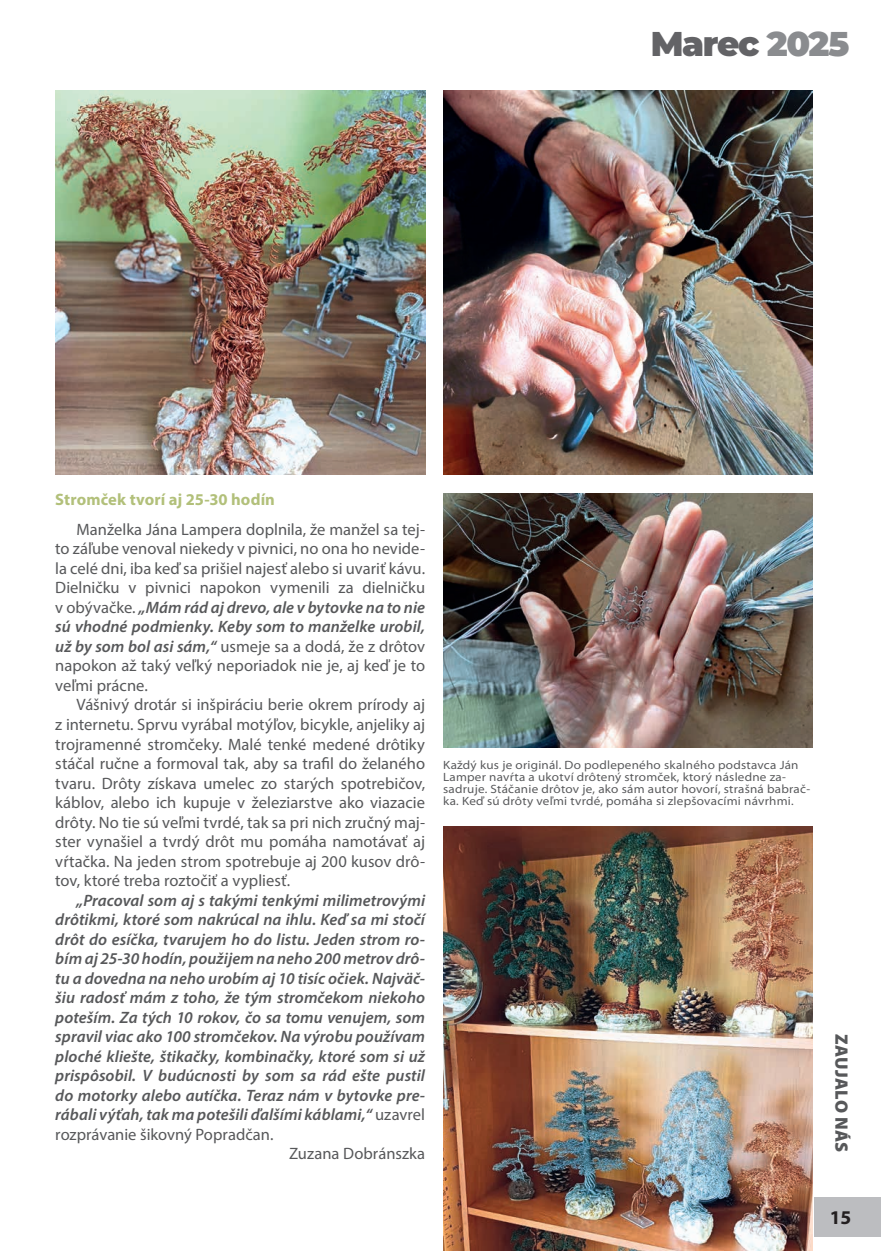
<style>
.page{position:relative;width:881px;height:1251px;background:#fff}
.page>*{position:absolute;margin:0;border:0;box-sizing:border-box;transform-origin:0 0}
.t1{font:900 34.35px "Montserrat";letter-spacing:-.04em;color:#636366}
.t2{font:700 19.5px "Myriad Pro";color:#231f20}
.t3{font:900 18px "Myriad Pro";letter-spacing:.02em;color:#57585a}
.t4{font:16.5px/19.5px "Myriad Pro";color:#57585a;text-align:justify}
.t5{font:italic 600 16.5px "Myriad Pro";letter-spacing:.005em;color:#57585a}
.t6{font:700 16.5px "Myriad Pro";letter-spacing:.005em;color:#b2c07a}
.t7{font:semi-expanded 12px/12px "Myriad Pro";letter-spacing:.02em;color:#57585a}
.s1{color:#8a8c8f}
.s2{font-weight:600;font-style:italic}
.s3{font-weight:400;font-style:normal}
</style>
<div class="page">
<div style="left:787px;top:1196px;width:93px;height:39px;background:#bcbdc0"></div>
<svg style="left:812px;top:1180px;width:1px;height:67px"></svg>
<img style="left:443px;top:493px;width:369px;height:254px">
<img style="left:55px;top:90px;width:370px;height:384px">
<img style="left:443px;top:90px;width:369px;height:384px">
<img style="left:443px;top:826px;width:369px;height:424px">
<h1 class="t1" style="left:650px;top:18px;width:200px">Marec <span class="s1">2025</span></h1>
<p class="t6" style="left:55px;top:488px;width:221px">Stromček tvorí aj 25-30 hodín</p>
<p class="t4" style="left:55px;top:519px;width:371px;text-indent:21px">Manželka Jána Lampera doplnila, že manžel sa tej‑ to záľube venoval niekedy v pivnici, no ona ho nevide‑ la celé dni, iba keď sa prišiel najesť alebo si uvariť kávu.<br>Dielničku v pivnici napokon vymenili za dielničku v obývačke. <span class="s2">„Mám rád aj drevo, ale v bytovke na to nie sú vhodné podmienky. Keby som to manželke urobil, už by som bol asi sám,“</span> usmeje sa a dodá, že z drôtov napokon až taký veľký neporiadok nie je, aj keď je to veľmi prácne.</p>
<p class="t4" style="left:55px;top:694px;width:371px;text-indent:21px">Vášnivý drotár si inšpiráciu berie okrem prírody aj z internetu. Sprvu vyrábal motýľov, bicykle, anjeliky aj trojramenné stromčeky. Malé tenké medené drôtiky stáčal ručne a formoval tak, aby sa trafil do želaného tvaru. Drôty získava umelec zo starých spotrebičov, káblov, alebo ich kupuje v železiarstve ako viazacie drôty. No tie sú veľmi tvrdé, tak sa pri nich zručný maj‑ ster vynašiel a tvrdý drôt mu pomáha namotávať aj vŕtačka. Na jeden strom spotrebuje aj 200 kusov drô‑ tov, ktoré treba roztočiť a vypliesť.</p>
<p class="t5" style="left:77px;top:889px;width:350px">„Pracoval som aj s takými tenkými milimetrovými</p>
<p class="t5" style="left:55px;top:908px;width:371px">drôtikmi, ktoré som nakrúcal na ihlu. Keď sa mi stočí</p>
<p class="t5" style="left:55px;top:928px;width:371px">drôt do esíčka, tvarujem ho do listu. Jeden strom ro-</p>
<p class="t5" style="left:55px;top:947px;width:371px">bím aj 25-30 hodín, použijem na neho 200 metrov drô-</p>
<p class="t5" style="left:55px;top:967px;width:371px">tu a dovedna na neho urobím aj 10 tisíc očiek. Najväč-</p>
<p class="t5" style="left:55px;top:986px;width:371px">šiu radosť mám z toho, že tým stromčekom niekoho</p>
<p class="t5" style="left:55px;top:1006px;width:371px">poteším. Za tých 10 rokov, čo sa tomu venujem, som</p>
<p class="t5" style="left:55px;top:1025px;width:371px">spravil viac ako 100 stromčekov. Na výrobu používam</p>
<p class="t5" style="left:55px;top:1045px;width:371px">ploché kliešte, štikačky, kombinačky, ktoré som si už</p>
<p class="t5" style="left:55px;top:1064px;width:371px">prispôsobil. V budúcnosti by som sa rád ešte pustil</p>
<p class="t5" style="left:55px;top:1084px;width:371px">do motorky alebo autíčka. Teraz nám v bytovke pre-</p>
<p class="t5" style="left:55px;top:1103px;width:371px">rábali výťah, tak ma potešili ďalšími káblami,“ <span class="s3">uzavrel</span></p>
<p class="t4" style="left:55px;top:1123px;width:219px">rozprávanie šikovný Popradčan.</p>
<p class="t4" style="left:289px;top:1143px;width:137px">Zuzana Dobránszka</p>
<p class="t7" style="left:443px;top:758px;width:368px">Každý kus je originál. Do podlepeného skalného podstavca Ján Lamper navŕta a ukotví drôtený stromček, ktorý následne za&shy;sadruje. Stáčanie drôtov je, ako sám autor hovorí, strašná babrač&shy;ka. Keď sú drôty veľmi tvrdé, pomáha si zlepšovacími návrhmi.</p>
<p class="t3" style="left:853px;top:1033px;width:120px;rotate:90deg">ZAUJALO NÁS</p>
<p class="t2" style="left:829px;top:1204px;width:23px">15</p>
</div>
